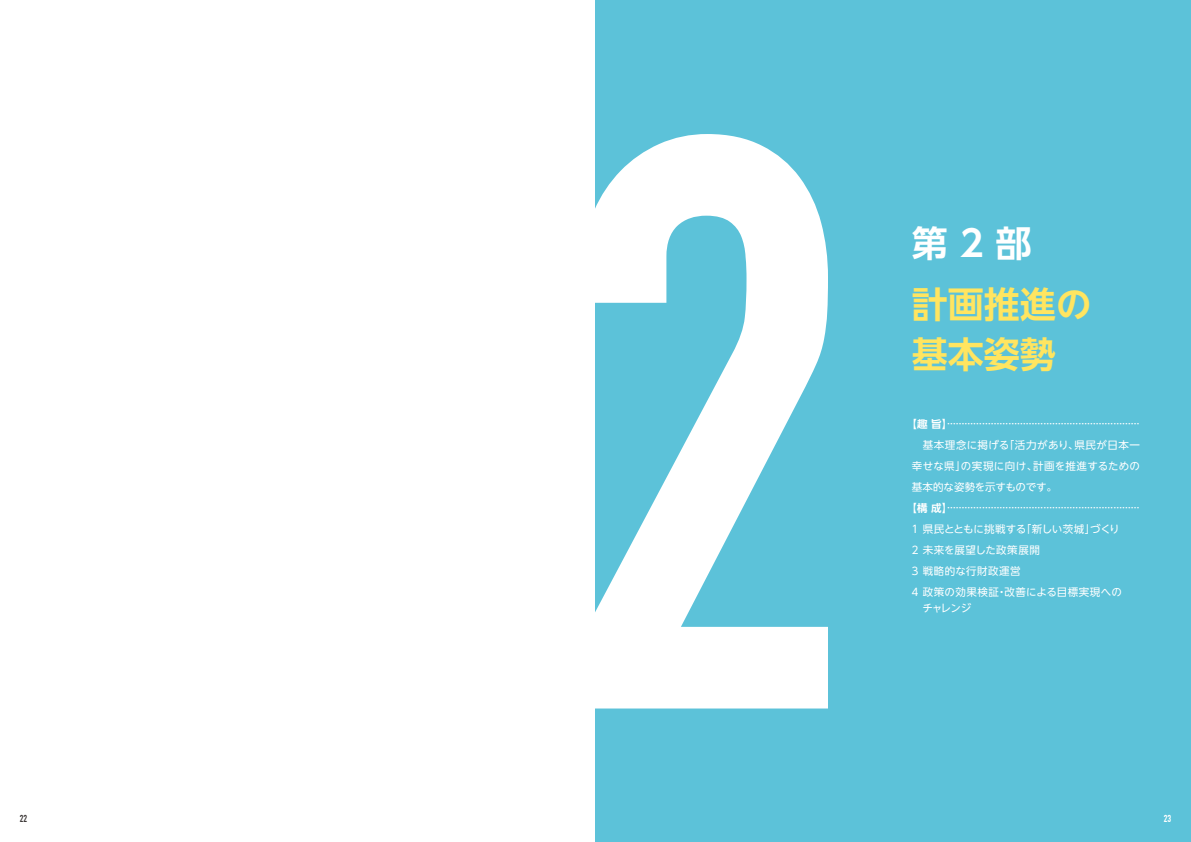
<style>
.page{position:relative;width:1191px;height:842px;background:#fff}
.page>*{position:absolute;margin:0;border:0;box-sizing:border-box;transform-origin:0 0}
.t1{font:700 800px "DIN Condensed";color:#fff}
.t2{font:700 36px/50px "UD Shin Go NT Pr 6 N De";color:#ffe560}
.t3{font:700 36px "UD Shin Go NT Pr 6 N De";color:#fff}
.t4{font:10.5px/21px "UD Shin Go NT Pr 6 N";letter-spacing:.025em;color:#fff;text-align:justify}
.t5{font:700 10px "DIN Condensed";color:#3f3b3a}
.t6{font:700 10px "DIN Condensed";color:#fff}
.t7{font:700 8.8px "UD Shin Go NT Pr 6 N De";color:#fff}
.s1{font-size:10.5px}
</style>
<div class="page">
<div style="left:595px;top:0;width:596px;height:842px;background:#5cc2d9"></div>
<p class="t5" style="left:20px;top:813px;width:9px">22</p>
<h1 class="t1" style="left:557px;top:-41px;width:299px">2</h1>
<h2 class="t3" style="left:911px;top:214px;width:121px">第 2 部</h2>
<h2 class="t2" style="left:911px;top:279px;width:181px">計画推進の基本姿勢</h2>
<p class="t7" style="left:906px;top:416px;width:235px"><span class="s1">【趣 旨】</span>…………………………………………………………</p>
<p class="t4" style="left:911px;top:434px;width:230px">　基本理念に掲げる「活力があり、県民が日本一幸せな県」の実現に向け、計画を推進するための基本的な姿勢を示すものです。</p>
<p class="t7" style="left:906px;top:500px;width:235px"><span class="s1">【構 成】</span>…………………………………………………………</p>
<p class="t4" style="left:909px;top:518px;width:214px;text-align:left">１ 県民とともに挑戦する「新しい茨城」づくり<br>２ 未来を展望した政策展開<br>３ 戦略的な行財政運営<br>４ 政策の効果検証・改善による目標実現への</p>
<p class="t4" style="left:911px;top:597px;width:61px">　チャレンジ</p>
<p class="t6" style="left:1163px;top:813px;width:9px">23</p>
</div>
